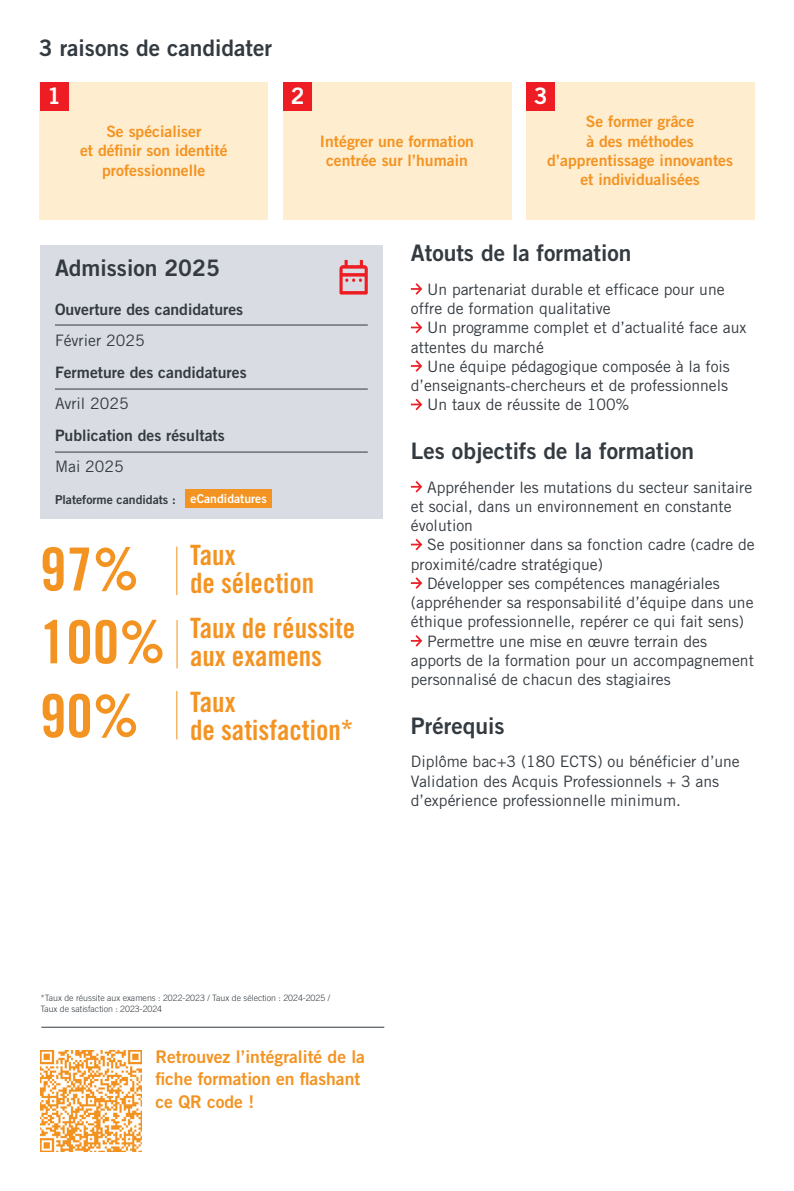
<style>
.page{position:relative;width:794px;height:1191px;background:#fff}
.page>*{position:absolute;margin:0;border:0;box-sizing:border-box;transform-origin:0 0}
.t1{font:59.5px/73.3px "Trade Gothic LT Std Bd Cn 20";color:#f39321}
.t2{font:28px/28px "Trade Gothic LT Std Bd Cn 20";color:#f39321}
.t3{font:22.75px "Trade Gothic LT Std Bd 2";color:#333a40}
.t4{font:22.75px "Trade Gothic LT Std Bd 2";color:#fff}
.t5{font:17.5px/22.8px "Trade Gothic LT Std Bd 2";color:#f39321}
.t6{font:15.75px/19.2px "Trade Gothic LT Std";color:#333a40}
.t7{font:15.75px/19.2px "Trade Gothic LT Std Bd 2";color:#f39321;text-align:center}
.t8{font:15.75px "Trade Gothic LT Std Bd 2";color:#333a40}
.t9{font:12.25px "Trade Gothic LT Std Bd 2";color:#333a40}
.t10{font:300 8.75px/10.5px "Trade Gothic LT Std";color:#333a40}
.s1{color:#fff}
</style>
<div class="page">
<div style="left:40px;top:82px;width:228px;height:137px;background:#ffedcf"></div>
<div style="left:283px;top:82px;width:228px;height:137px;background:#ffedcf"></div>
<div style="left:526px;top:82px;width:228px;height:137px;background:#ffedcf"></div>
<div style="left:40px;top:82px;width:28px;height:29px;background:#ee1d23"></div>
<div style="left:283px;top:82px;width:29px;height:29px;background:#ee1d23"></div>
<div style="left:526px;top:82px;width:29px;height:29px;background:#ee1d23"></div>
<img style="left:40px;top:1050px;width:101px;height:101px">
<hr style="left:41px;top:1027px;width:343px;height:1px;background:#333a40">
<svg style="left:411px;top:283px;width:12px;height:12px"></svg>
<svg style="left:411px;top:321px;width:12px;height:13px"></svg>
<svg style="left:411px;top:360px;width:11px;height:12px"></svg>
<svg style="left:411px;top:398px;width:12px;height:13px"></svg>
<svg style="left:411px;top:481px;width:12px;height:12px"></svg>
<svg style="left:411px;top:538px;width:12px;height:13px"></svg>
<svg style="left:411px;top:577px;width:12px;height:12px"></svg>
<svg style="left:411px;top:635px;width:12px;height:12px"></svg>
<hr style="left:176px;top:546px;width:1px;height:49px;background:#f39321">
<hr style="left:176px;top:691px;width:1px;height:48px;background:#f39321">
<hr style="left:177px;top:620px;width:1px;height:48px;background:#f39321">
<div style="left:40px;top:245px;width:343px;height:274px;background:#d9dce3"></div>
<hr style="left:55px;top:325px;width:313px;height:1px;background:#333a40">
<hr style="left:55px;top:389px;width:313px;height:1px;background:#333a40">
<hr style="left:55px;top:452px;width:313px;height:1px;background:#333a40">
<svg style="left:339px;top:260px;width:29px;height:34px"></svg>
<div style="left:186px;top:489px;width:86px;height:18px;background:#f39321"></div>
<h3 class="t3" style="left:39px;top:34px;width:235px">3 raisons de candidater</h3>
<h3 class="t4" style="left:47px;top:82px;width:15px">1</h3>
<h3 class="t4" style="left:291px;top:82px;width:15px">2</h3>
<h3 class="t4" style="left:534px;top:82px;width:15px">3</h3>
<p class="t7" style="left:80px;top:121px;width:149px">Se spécialiser<br>et définir son identité professionnelle</p>
<p class="t7" style="left:320px;top:131px;width:155px">Intégrer une formation centrée sur l’humain</p>
<p class="t7" style="left:547px;top:112px;width:187px">Se former grâce<br>à des méthodes d’apprentissage innovantes et individualisées</p>
<h3 class="t3" style="left:55px;top:254px;width:166px">Admission 2025</h3>
<p class="t8" style="left:55px;top:299px;width:190px">Ouverture des candidatures</p>
<p class="t6" style="left:55px;top:331px;width:91px">Février 2025</p>
<p class="t8" style="left:55px;top:362px;width:193px">Fermeture des candidatures</p>
<p class="t6" style="left:55px;top:394px;width:75px">Avril 2025</p>
<p class="t8" style="left:55px;top:425px;width:171px">Publication des résultats</p>
<p class="t6" style="left:55px;top:457px;width:70px">Mai 2025</p>
<p class="t9" style="left:55px;top:492px;width:213px">Plateforme candidats : <span class="s1">eCandidatures</span></p>
<h1 class="t1" style="left:40px;top:532px;width:127px">97%<br>100%<br>90%</h1>
<h2 class="t2" style="left:190px;top:540px;width:126px">Taux<br>de sélection</h2>
<h2 class="t2" style="left:190px;top:614px;width:167px">Taux de réussite aux examens</h2>
<h2 class="t2" style="left:190px;top:687px;width:165px">Taux<br>de satisfaction*</h2>
<h3 class="t3" style="left:411px;top:239px;width:222px">Atouts de la formation</h3>
<p class="t6" style="left:411px;top:279px;width:315px;text-indent:16px">Un partenariat durable et efficace pour une offre de formation qualitative</p>
<p class="t6" style="left:411px;top:318px;width:337px;text-indent:16px">Un programme complet et d’actualité face aux attentes du marché</p>
<p class="t6" style="left:427px;top:356px;width:304px">Une équipe pédagogique composée à la fois</p>
<p class="t6" style="left:411px;top:375px;width:319px">d’enseignants-chercheurs et de professionnels</p>
<p class="t6" style="left:427px;top:395px;width:204px">Un taux de réussite de 100%</p>
<h3 class="t3" style="left:411px;top:437px;width:285px">Les objectifs de la formation</h3>
<p class="t6" style="left:411px;top:477px;width:343px;text-indent:16px">Appréhender les mutations du secteur sanitaire et social, dans un environnement en constante évolution</p>
<p class="t6" style="left:427px;top:535px;width:329px">Se positionner dans sa fonction cadre (cadre de</p>
<p class="t6" style="left:411px;top:554px;width:194px">proximité/cadre stratégique)</p>
<p class="t6" style="left:427px;top:573px;width:294px">Développer ses compétences managériales</p>
<p class="t6" style="left:411px;top:592px;width:344px">(appréhender sa responsabilité d’équipe dans une</p>
<p class="t6" style="left:411px;top:612px;width:334px">éthique professionnelle, repérer ce qui fait sens)</p>
<p class="t6" style="left:427px;top:631px;width:281px">Permettre une mise en œuvre terrain des</p>
<p class="t6" style="left:411px;top:650px;width:344px">apports de la formation pour un accompagnement</p>
<p class="t6" style="left:411px;top:669px;width:261px">personnalisé de chacun des stagiaires</p>
<h3 class="t3" style="left:411px;top:712px;width:95px">Prérequis</h3>
<p class="t6" style="left:411px;top:752px;width:330px">Diplôme bac+3 (180 ECTS) ou bénéficier d’une<br>Validation des Acquis Professionnels + 3 ans d’expérience professionnelle minimum.</p>
<p class="t10" style="left:40px;top:992px;width:291px">*Taux de réussite aux examens : 2022-2023 / Taux de sélection : 2024-2025 /<br>Taux de satisfaction : 2023-2024</p>
<p class="t5" style="left:155px;top:1044px;width:211px">Retrouvez l’intégralité de la fiche formation en flashant ce QR code !</p>
</div>
